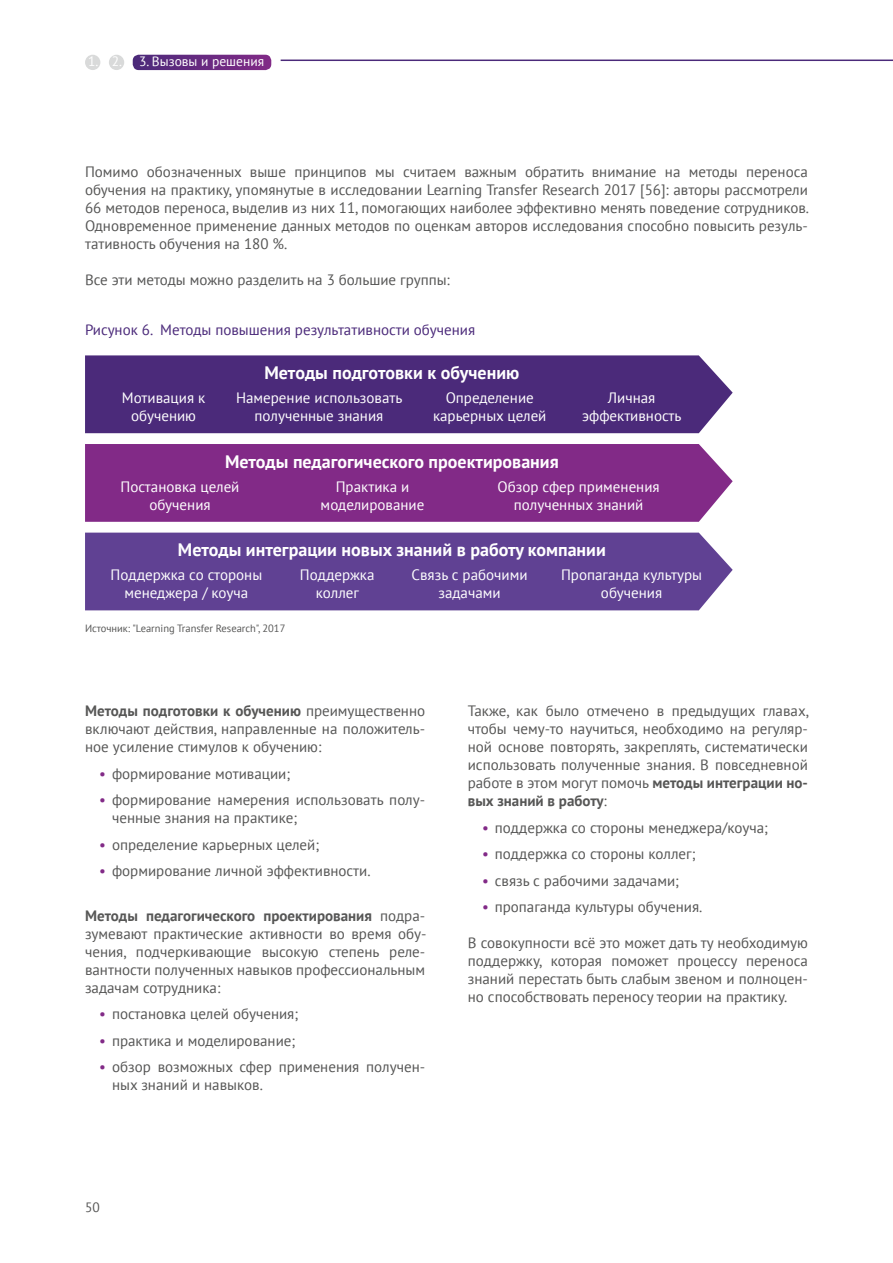
<style>
.page{position:relative;width:893px;height:1263px;background:#fff}
.page>*{position:absolute;margin:0;border:0;box-sizing:border-box;transform-origin:0 0}
.t1{font:700 18px "PT Sans";color:#fff}
.t2{font:15px/18px "PT Sans";color:#565655;text-align:justify}
.t3{font:15px/18px "PT Sans";color:#fff;text-align:center}
.t4{font:15px "PT Sans";color:#4b2a7a}
.t5{font:13.5px "PT Sans";color:#fff}
.t6{font:13.5px "PT Sans";color:#565655}
.t7{font:10.5px "PT Sans";color:#565655}
.s1{font-weight:700}
.s2{color:#822a87}
</style>
<div class="page">
<svg style="left:133px;top:55px;width:138px;height:15px;background:#662a80"></svg>
<hr style="left:281px;top:60px;width:612px;height:1px;background:#4b2a7a">
<div style="left:85px;top:55px;width:15px;height:15px;background:#d9dada;border-radius:50%"></div>
<div style="left:109px;top:55px;width:15px;height:15px;background:#d9dada;border-radius:50%"></div>
<div style="left:85px;top:355px;width:648px;height:78px;background:#4b2a7a"></div>
<div style="left:85px;top:444px;width:648px;height:78px;background:#822a87"></div>
<div style="left:85px;top:533px;width:648px;height:77px;background:#604193"></div>
<p class="t5" style="left:88px;top:53px;width:36px">1. 2.</p>
<p class="t5" style="left:139px;top:53px;width:127px">3. Вызовы и решения</p>
<p class="t2" style="left:85px;top:162px;width:726px">Помимо обозначенных выше принципов мы считаем важным обратить внимание на методы переноса обучения на практику, упомянутые в исследовании Learning Transfer Research 2017 [56]: авторы рассмотрели 66 методов переноса, выделив из них 11, помогающих наиболее эффективно менять поведение сотрудников.<br>Одновременное применение данных методов по оценкам авторов исследования способно повысить резуль&shy;тативность обучения на 180 %.</p>
<p class="t2" style="left:85px;top:270px;width:366px">Все эти методы можно разделить на 3 большие группы:</p>
<p class="t4" style="left:85px;top:320px;width:392px">Рисунок 6. Методы повышения результативности обучения</p>
<p class="t1" style="left:264px;top:361px;width:256px">Методы подготовки к обучению</p>
<p class="t3" style="left:122px;top:388px;width:85px">Мотивация к обучению</p>
<p class="t3" style="left:236px;top:388px;width:168px">Намерение использовать полученные знания</p>
<p class="t3" style="left:433px;top:388px;width:115px">Определение карьерных целей</p>
<p class="t1" style="left:225px;top:450px;width:335px">Методы педагогического проектирования</p>
<p class="t3" style="left:582px;top:388px;width:101px">Личная эффективность</p>
<p class="t3" style="left:121px;top:477px;width:120px">Постановка целей обучения</p>
<p class="t3" style="left:321px;top:477px;width:105px">Практика и моделирование</p>
<p class="t3" style="left:497px;top:477px;width:164px">Обзор сфер применения полученных знаний</p>
<p class="t1" style="left:178px;top:538px;width:429px">Методы интеграции новых знаний в работу компании</p>
<p class="t3" style="left:111px;top:565px;width:153px">Поддержка со стороны менеджера / коуча</p>
<p class="t7" style="left:85px;top:621px;width:202px">Источник: "Learning Transfer Research", 2017</p>
<p class="t3" style="left:300px;top:565px;width:76px">Поддержка коллег</p>
<p class="t3" style="left:412px;top:565px;width:118px">Связь с рабочими задачами</p>
<p class="t3" style="left:561px;top:565px;width:143px">Пропаганда культуры обучения</p>
<p class="t2" style="left:85px;top:701px;width:342px"><span class="s1">Методы подготовки к обучению</span> преимущественно включают действия, направленные на положитель&shy;ное усиление стимулов к обучению:</p>
<p class="t2" style="left:99px;top:764px;width:192px"><span class="s2">•</span> формирование мотивации;</p>
<p class="t2" style="left:112px;top:790px;width:315px;text-indent:-13px"><span class="s2">•</span> формирование намерения использовать полу&shy;ченные знания на практике;</p>
<p class="t2" style="left:99px;top:835px;width:221px"><span class="s2">•</span> определение карьерных целей;</p>
<p class="t2" style="left:99px;top:861px;width:273px"><span class="s2">•</span> формирование личной эффективности.</p>
<p class="t2" style="left:85px;top:906px;width:343px"><span class="s1">Методы педагогического проектирования</span> подра&shy;зумевают практические активности во время обу&shy;чения, подчеркивающие высокую степень реле&shy;вантности полученных навыков профессиональным задачам сотрудника:</p>
<p class="t2" style="left:99px;top:1004px;width:200px"><span class="s2">•</span> постановка целей обучения;</p>
<p class="t2" style="left:99px;top:1031px;width:198px"><span class="s2">•</span> практика и моделирование;</p>
<p class="t2" style="left:112px;top:1057px;width:315px;text-indent:-13px"><span class="s2">•</span> обзор возможных сфер применения получен&shy;ных знаний и навыков.</p>
<p class="t2" style="left:468px;top:701px;width:343px">Также, как было отмечено в предыдущих главах, чтобы чему-то научиться, необходимо на регуляр&shy;ной основе повторять, закреплять, систематически использовать полученные знания. В повседневной работе в этом могут помочь <span class="s1">методы интеграции но&shy;вых знаний в работу</span>:</p>
<p class="t2" style="left:482px;top:818px;width:288px"><span class="s2">•</span> поддержка со стороны менеджера/коуча;</p>
<p class="t2" style="left:482px;top:844px;width:215px"><span class="s2">•</span> поддержка со стороны коллег;</p>
<p class="t2" style="left:482px;top:871px;width:199px"><span class="s2">•</span> связь с рабочими задачами;</p>
<p class="t2" style="left:482px;top:897px;width:222px"><span class="s2">•</span> пропаганда культуры обучения.</p>
<p class="t2" style="left:468px;top:933px;width:342px">В совокупности всё это может дать ту необходимую поддержку, которая поможет процессу переноса знаний перестать быть слабым звеном и полноцен&shy;но способствовать переносу теории на практику.</p>
<p class="t6" style="left:85px;top:1198px;width:16px">50</p>
</div>
